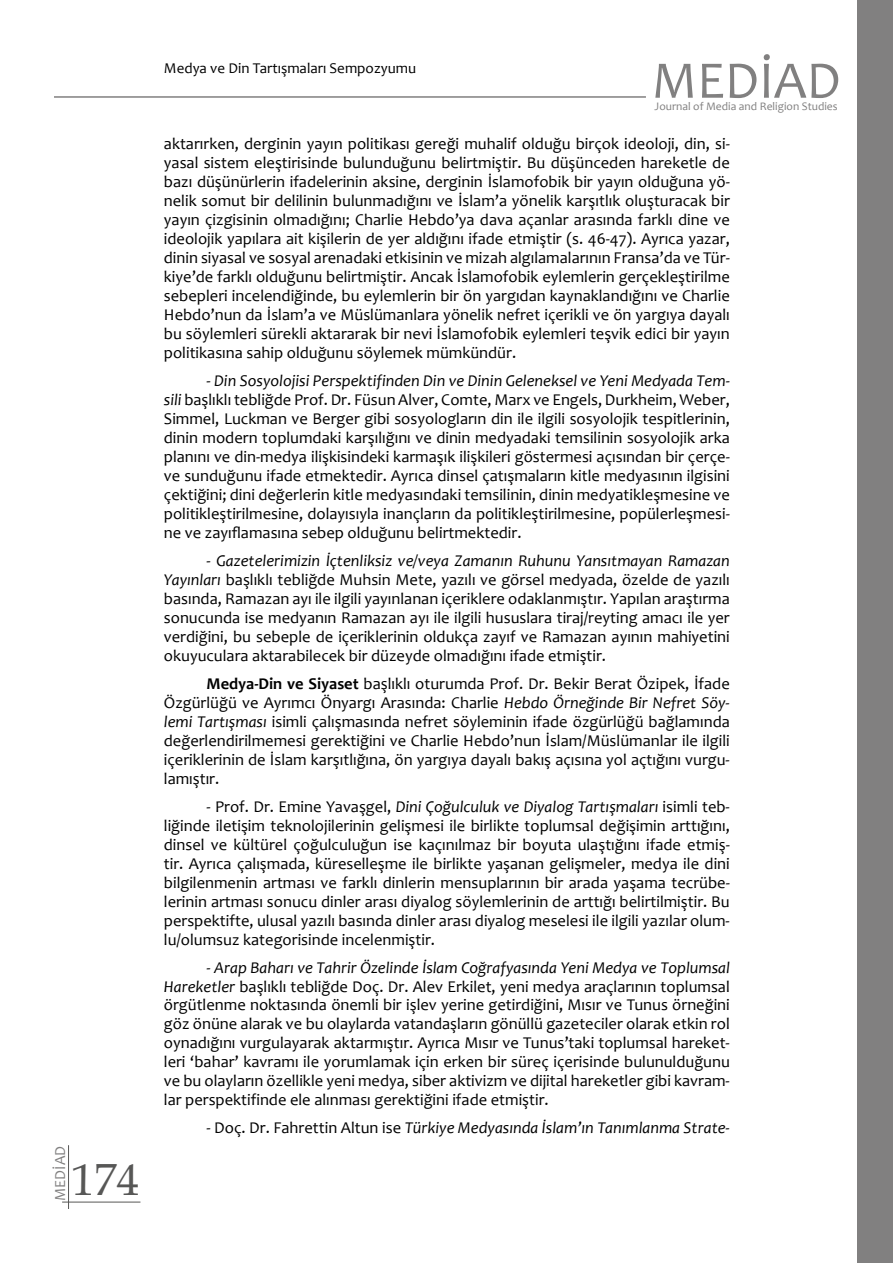
<style>
.page{position:relative;width:893px;height:1263px;background:#fff}
.page>*{position:absolute;margin:0;border:0;box-sizing:border-box;transform-origin:0 0}
.t1{font:53.25px "Candara";color:#818080}
.t2{font:45px "Book Antiqua";color:#575756}
.t3{font:16.5px/18.9px "Candara";color:#000;text-align:justify}
.t4{font:italic 16.5px "Candara";color:#000}
.t5{font:15.45px "Candara";color:#818080}
.t6{font:15px "Candara";color:#000}
.t7{font:11.55px "Candara";color:#818080}
.s1{font-style:italic}
.s2{font-weight:700}
.s3{font-style:normal}
</style>
<div class="page">
<hr style="left:68px;top:1145px;width:1px;height:64px;background:#575756">
<hr style="left:62px;top:1202px;width:78px;height:1px;background:#575756">
<hr style="left:54px;top:96px;width:592px;height:2px;background:#818080">
<div style="left:858px;top:0;width:35px;height:1263px;background:#818080"></div>
<p class="t5" style="left:50px;top:1201px;width:56px;rotate:-90deg">MEDİAD</p>
<h2 class="t2" style="left:72px;top:1148px;width:69px">174</h2>
<p class="t6" style="left:164px;top:58px;width:254px">Medya ve Din Tartışmaları Sempozyumu</p>
<h1 class="t1" style="left:652px;top:47px;width:191px">MEDİAD</h1>
<p class="t7" style="left:655px;top:99px;width:185px">Journal of Media and Religion Studies</p>
<p class="t3" style="left:164px;top:135px;width:567px">aktarırken, derginin yayın politikası gereği muhalif olduğu birçok ideoloji, din, si&shy;yasal sistem eleştirisinde bulunduğunu belirtmiştir. Bu düşünceden hareketle de bazı düşünürlerin ifadelerinin aksine, derginin İslamofobik bir yayın olduğuna yö&shy;nelik somut bir delilinin bulunmadığını ve İslam’a yönelik karşıtlık oluşturacak bir yayın çizgisinin olmadığını; Charlie Hebdo’ya dava açanlar arasında farklı dine ve ideolojik yapılara ait kişilerin de yer aldığını ifade etmiştir (s. 46-47). Ayrıca yazar, dinin siyasal ve sosyal arenadaki etkisinin ve mizah algılamalarının Fransa’da ve Tür&shy;kiye’de farklı olduğunu belirtmiştir. Ancak İslamofobik eylemlerin gerçekleştirilme sebepleri incelendiğinde, bu eylemlerin bir ön yargıdan kaynaklandığını ve Charlie Hebdo’nun da İslam’a ve Müslümanlara yönelik nefret içerikli ve ön yargıya dayalı bu söylemleri sürekli aktararak bir nevi İslamofobik eylemleri teşvik edici bir yayın politikasına sahip olduğunu söylemek mümkündür.</p>
<p class="t3" style="left:164px;top:371px;width:567px;text-indent:43px">- <span class="s1">Din Sosyolojisi Perspektifinden Din ve Dinin Geleneksel ve Yeni Medyada Tem&shy;sili</span> başlıklı tebliğde Prof. Dr. Füsun Alver, Comte, Marx ve Engels, Durkheim, Weber, Simmel, Luckman ve Berger gibi sosyologların din ile ilgili sosyolojik tespitlerinin, dinin modern toplumdaki karşılığını ve dinin medyadaki temsilinin sosyolojik arka planını ve din-medya ilişkisindeki karmaşık ilişkileri göstermesi açısından bir çerçe&shy;ve sunduğunu ifade etmektedir. Ayrıca dinsel çatışmaların kitle medyasının ilgisini çektiğini; dini değerlerin kitle medyasındaki temsilinin, dinin medyatikleşmesine ve politikleştirilmesine, dolayısıyla inançların da politikleştirilmesine, popülerleşmesi&shy;ne ve zayıflamasına sebep olduğunu belirtmektedir.</p>
<p class="t3" style="left:164px;top:551px;width:567px;text-indent:43px">- <span class="s1">Gazetelerimizin İçtenliksiz ve/veya Zamanın Ruhunu Yansıtmayan Ramazan Yayınları</span> başlıklı tebliğde Muhsin Mete, yazılı ve görsel medyada, özelde de yazılı basında, Ramazan ayı ile ilgili yayınlanan içeriklere odaklanmıştır. Yapılan araştırma sonucunda ise medyanın Ramazan ayı ile ilgili hususlara tiraj/reyting amacı ile yer verdiğini, bu sebeple de içeriklerinin oldukça zayıf ve Ramazan ayının mahiyetini okuyuculara aktarabilecek bir düzeyde olmadığını ifade etmiştir.</p>
<p class="t3" style="left:164px;top:674px;width:567px;text-indent:43px"><span class="s2">Medya-Din ve Siyaset</span> başlıklı oturumda Prof. Dr. Bekir Berat Özipek, İfade Özgürlüğü ve Ayrımcı Önyargı Arasında: Charlie <span class="s1">Hebdo Örneğinde Bir Nefret Söy&shy;lemi Tartışması</span> isimli çalışmasında nefret söyleminin ifade özgürlüğü bağlamında değerlendirilmemesi gerektiğini ve Charlie Hebdo’nun İslam/Müslümanlar ile ilgili içeriklerinin de İslam karşıtlığına, ön yargıya dayalı bakış açısına yol açtığını vurgu&shy;lamıştır.</p>
<p class="t3" style="left:164px;top:797px;width:567px;text-indent:43px">- Prof. Dr. Emine Yavaşgel, <span class="s1">Dini Çoğulculuk ve Diyalog Tartışmaları</span> isimli teb&shy;liğinde iletişim teknolojilerinin gelişmesi ile birlikte toplumsal değişimin arttığını, dinsel ve kültürel çoğulculuğun ise kaçınılmaz bir boyuta ulaştığını ifade etmiş&shy;tir. Ayrıca çalışmada, küreselleşme ile birlikte yaşanan gelişmeler, medya ile dini bilgilenmenin artması ve farklı dinlerin mensuplarının bir arada yaşama tecrübe&shy;lerinin artması sonucu dinler arası diyalog söylemlerinin de arttığı belirtilmiştir. Bu perspektifte, ulusal yazılı basında dinler arası diyalog meselesi ile ilgili yazılar olum&shy;lu/olumsuz kategorisinde incelenmiştir.</p>
<p class="t3" style="left:164px;top:957px;width:567px;text-indent:43px"><span class="s1">- Arap Baharı ve Tahrir Özelinde İslam Coğrafyasında Yeni Medya ve Toplumsal Hareketler</span> başlıklı tebliğde Doç. Dr. Alev Erkilet, yeni medya araçlarının toplumsal örgütlenme noktasında önemli bir işlev yerine getirdiğini, Mısır ve Tunus örneğini göz önüne alarak ve bu olaylarda vatandaşların gönüllü gazeteciler olarak etkin rol oynadığını vurgulayarak aktarmıştır. Ayrıca Mısır ve Tunus’taki toplumsal hareket&shy;leri ‘bahar’ kavramı ile yorumlamak için erken bir süreç içerisinde bulunulduğunu ve bu olayların özellikle yeni medya, siber aktivizm ve dijital hareketler gibi kavram&shy;lar perspektifinde ele alınması gerektiğini ifade etmiştir.</p>
<p class="t4" style="left:206px;top:1118px;width:525px"><span class="s3">- Doç. Dr. Fahrettin Altun ise</span> Türkiye Medyasında İslam’ın Tanımlanma Strate-</p>
</div>
